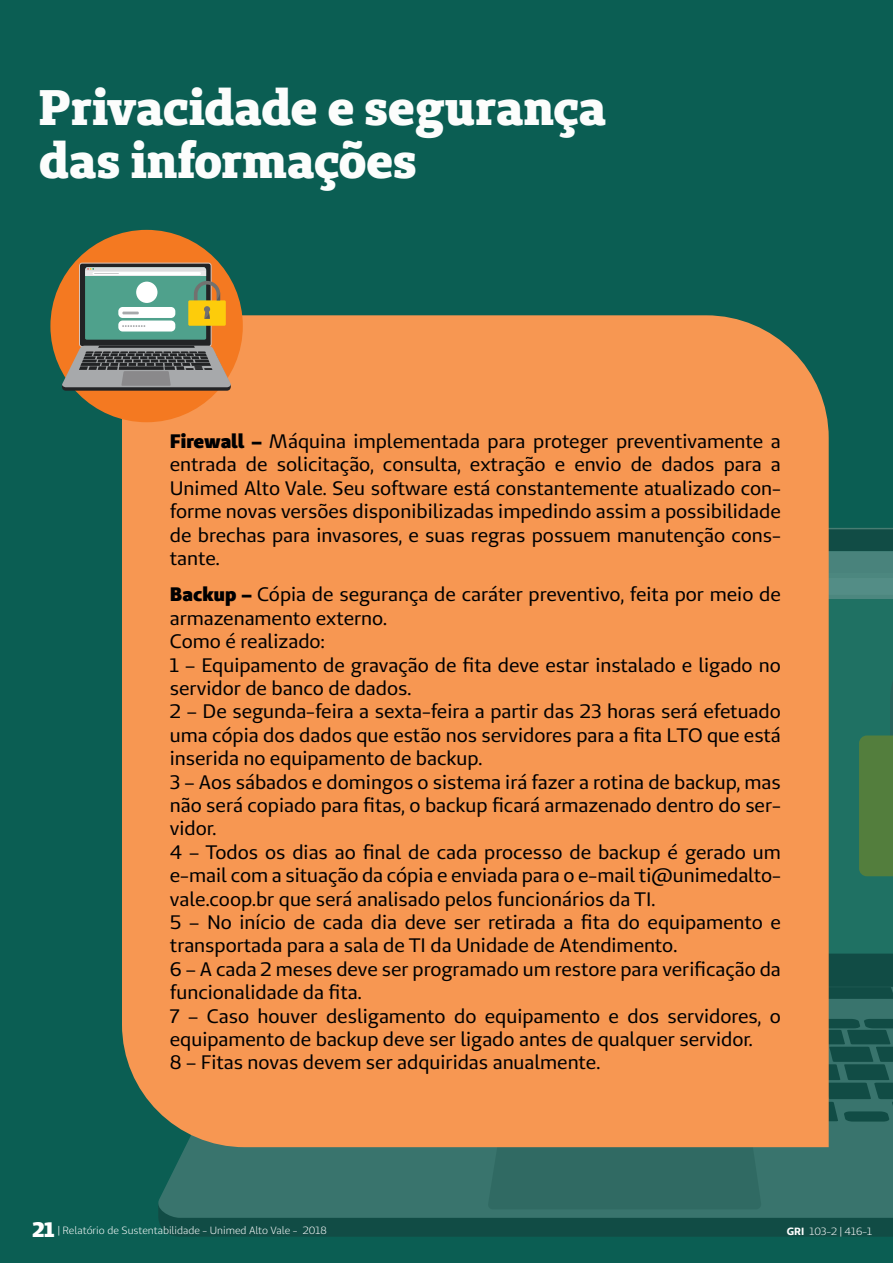
<style>
.page{position:relative;width:893px;height:1263px;background:#0b5e53}
.page>*{position:absolute;margin:0;border:0;box-sizing:border-box;transform-origin:0 0}
.t1{font:800 49.8px/52.5px "Unimed Slab";letter-spacing:-.005em;color:#fff}
.t2{font:19.5px/23.4px "Unimed Sans";color:#000001;text-align:justify}
.t3{font:10.5px "Unimed Sans";color:#fff}
.s1{font-weight:900}
.s2{font-weight:900;font-size:21px}
.s3{font-weight:700}
</style>
<div class="page">
<div style="left:829px;top:598px;width:64px;height:355px;background:#1f7163"></div>
<div style="left:286px;top:573px;width:607px;height:25px;background:#538d86"></div>
<div style="left:286px;top:551px;width:607px;height:22px;background:#49837c"></div>
<div style="left:158px;top:1218px;width:735px;height:19px;background:#114c45"></div>
<div style="left:158px;top:999px;width:735px;height:219px;background:#39746d"></div>
<div style="left:488px;top:1147px;width:273px;height:62px;background:#306a63"></div>
<svg style="left:829px;top:1019px;width:64px;height:102px;background:#1d5851"></svg>
<svg style="left:829px;top:987px;width:64px;height:12px"></svg>
<svg style="left:859px;top:627px;width:34px;height:249px;background:#3c784d"></svg>
<div style="left:122px;top:315px;width:707px;height:832px;background:#f79752"></div>
<div style="left:50px;top:230px;width:193px;height:192px;background:#f47921;border-radius:50%"></div>
<div style="left:79px;top:263px;width:132px;height:83px;background:#222325;border-radius:3px"></div>
<div style="left:79px;top:263px;width:132px;height:84px;border:1px solid #d9c6bd;border-radius:3px"></div>
<svg style="left:61px;top:346px;width:171px;height:45px;background:#80746c"></svg>
<div style="left:188px;top:300px;width:38px;height:26px;background:#fdcc0b"></div>
<svg style="left:85px;top:267px;width:135px;height:73px;background:#8db497"></svg>
<h1 class="t1" style="left:39px;top:80px;width:569px">Privacidade e segurança das informações</h1>
<p class="t2" style="left:170px;top:429px;width:612px"><span class="s1">Firewall –</span> Máquina implementada para proteger preventivamente a entrada de solicitação, consulta, extração e envio de dados para a Unimed Alto Vale. Seu software está constantemente atualizado con&shy;forme novas versões disponibilizadas impedindo assim a possibilidade de brechas para invasores, e suas regras possuem manutenção cons&shy;tante.</p>
<p class="t2" style="left:170px;top:582px;width:612px;text-align:left"><span class="s1">Backup –</span> Cópia de segurança de caráter preventivo, feita por meio de armazenamento externo.<br>Como é realizado:<br>1 – Equipamento de gravação de fita deve estar instalado e ligado no servidor de banco de dados.<br>2 – De segunda-feira a sexta-feira a partir das 23 horas será efetuado uma cópia dos dados que estão nos servidores para a fita LTO que está inserida no equipamento de backup.<br>3 – Aos sábados e domingos o sistema irá fazer a rotina de backup, mas não será copiado para fitas, o backup ficará armazenado dentro do ser&shy;vidor.<br>4 – Todos os dias ao final de cada processo de backup é gerado um e-mail com a situação da cópia e enviada para o e-mail ti@unimedalto&shy;vale.coop.br que será analisado pelos funcionários da TI.<br>5 – No início de cada dia deve ser retirada a fita do equipamento e transportada para a sala de TI da Unidade de Atendimento.<br>6 – A cada 2 meses deve ser programado um restore para verificação da funcionalidade da fita.<br>7 – Caso houver desligamento do equipamento e dos servidores, o equipamento de backup deve ser ligado antes de qualquer servidor.<br>8 – Fitas novas devem ser adquiridas anualmente.</p>
<p class="t3" style="left:33px;top:1223px;width:296px"><span class="s2">21</span> | Relatório de Sustentabilidade - Unimed Alto Vale - 2018</p>
<p class="t3" style="left:787px;top:1225px;width:87px"><span class="s3">GRI</span> 103-2 | 416-1</p>
</div>
